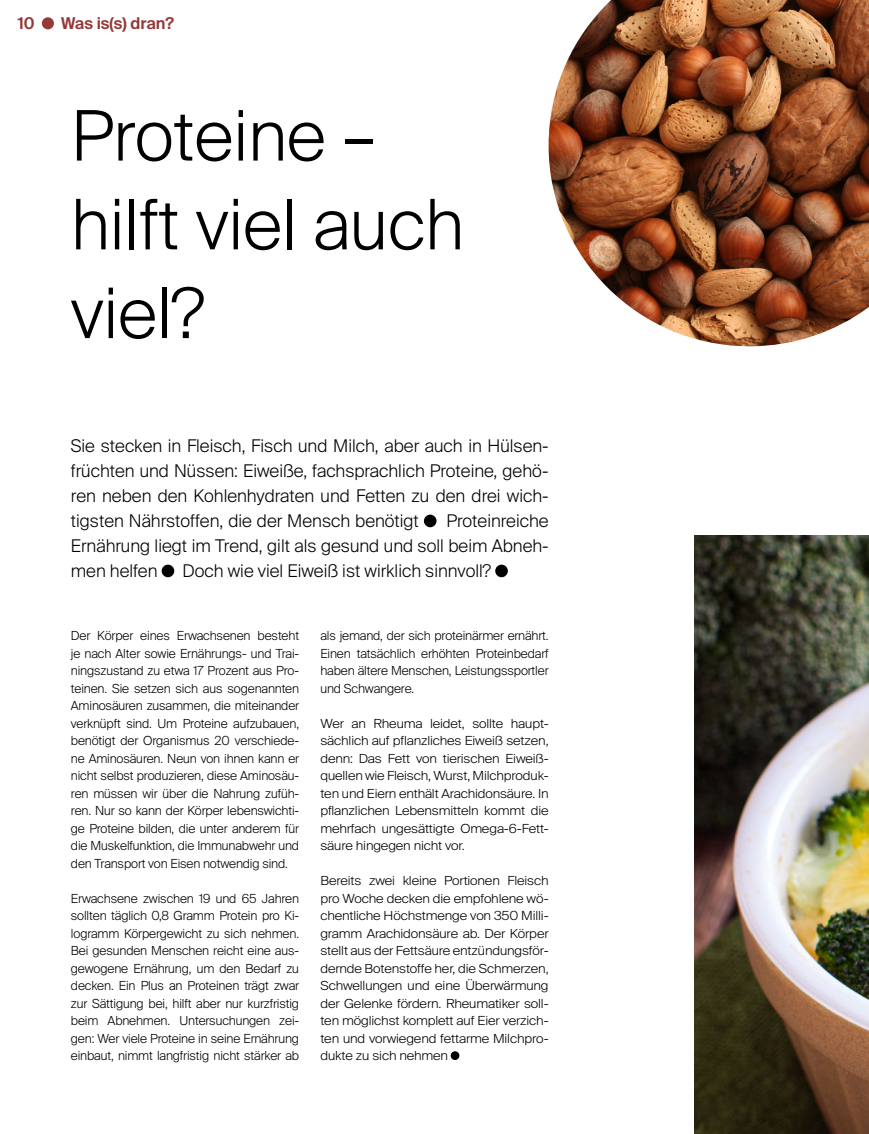
<style>
.page{position:relative;width:869px;height:1134px;background:#fff}
.page>*{position:absolute;margin:0;border:0;box-sizing:border-box;transform-origin:0 0}
.t1{font:300 69.62px/88.8px "Suisse Intl";color:#000}
.t2{font:300 17.5px/25px "Suisse Intl";color:#000;text-align:justify}
.t3{font:600 16.25px "Suisse Intl";color:#933937}
.t4{font:300 12.5px/17.5px "Suisse Intl";letter-spacing:-.01em;color:#000;text-align:justify}
.t5{font:300 12.5px/17.5px "Suisse Intl";letter-spacing:-.01em;color:#000;text-align:justify;scale:1.08 1}
</style>
<div class="page">
<img style="left:548px;top:0;width:320px;height:346px">
<img style="left:694px;top:536px;width:174px;height:598px">
<div style="left:423px;top:515px;width:13px;height:12px;background:#000;border-radius:50%"></div>
<div style="left:161px;top:565px;width:13px;height:12px;background:#000;border-radius:50%"></div>
<div style="left:495px;top:565px;width:12px;height:12px;background:#000;border-radius:50%"></div>
<div style="left:450px;top:1051px;width:9px;height:9px;background:#000;border-radius:50%"></div>
<div style="left:42px;top:17px;width:12px;height:12px;background:#933937;border-radius:50%"></div>
<h3 class="t3" style="left:18px;top:14px;width:18px">10</h3>
<h3 class="t3" style="left:61px;top:14px;width:114px">Was is(s) dran?</h3>
<h1 class="t1" style="left:71px;top:92px;width:394px">Proteine – hilft viel auch viel?</h1>
<h2 class="t2" style="left:71px;top:434px;width:479px">Sie stecken in Fleisch, Fisch und Milch, aber auch in Hülsen&shy;früchten und Nüssen: Eiweiße, fachsprachlich Proteine, gehö&shy;ren neben den Kohlenhydraten und Fetten zu den drei wich&shy;tigsten Nährstoffen, die der Mensch benötigt</h2>
<h2 class="t2" style="left:71px;top:509px;width:479px;text-indent:375px">Proteinreiche Ernährung liegt im Trend, gilt als gesund und soll beim Abneh&shy;men helfen</h2>
<h2 class="t2" style="left:182px;top:559px;width:310px">Doch wie viel Eiweiß ist wirklich sinnvoll?</h2>
<p class="t4" style="left:71px;top:627px;width:229px">Der Körper eines Erwachsenen besteht je nach Alter sowie Ernährungs- und Trai&shy;ningszustand zu etwa 17 Prozent aus Pro&shy;teinen. Sie setzen sich aus sogenannten Aminosäuren zusammen, die miteinander verknüpft sind. Um Proteine aufzubauen, benötigt der Organismus 20 verschiede&shy;ne Aminosäuren. Neun von ihnen kann er nicht selbst produzieren, diese Aminosäu&shy;ren müssen wir über die Nahrung zufüh&shy;ren. Nur so kann der Körper lebenswichti&shy;ge Proteine bilden, die unter anderem für die Muskelfunktion, die Immunabwehr und den Transport von Eisen notwendig sind.</p>
<p class="t4" style="left:71px;top:889px;width:229px">Erwachsene zwischen 19 und 65 Jahren sollten täglich 0,8 Gramm Protein pro Ki&shy;logramm Körpergewicht zu sich nehmen.<br>Bei gesunden Menschen reicht eine aus&shy;gewogene Ernährung, um den Bedarf zu decken. Ein Plus an Proteinen trägt zwar zur Sättigung bei, hilft aber nur kurzfristig beim Abnehmen. Untersuchungen zei&shy;gen: Wer viele Proteine in seine Ernährung einbaut, nimmt langfristig nicht stärker ab</p>
<p class="t4" style="left:320px;top:627px;width:229px">als jemand, der sich proteinärmer ernährt.<br>Einen tatsächlich erhöhten Proteinbedarf haben ältere Menschen, Leistungssportler und Schwangere.</p>
<p class="t5" style="left:320px;top:714px;width:213px">Wer an Rheuma leidet, sollte haupt&shy;sächlich auf pflanzliches Eiweiß setzen, denn: Das Fett von tierischen Eiweiß&shy;quellen wie Fleisch, Wurst, Milchproduk&shy;ten und Eiern enthält Arachidonsäure. In pflanzlichen Lebensmitteln kommt die mehrfach ungesättigte Omega-6-Fett&shy;säure hingegen nicht vor.</p>
<p class="t5" style="left:320px;top:872px;width:213px">Bereits zwei kleine Portionen Fleisch pro Woche decken die empfohlene wö&shy;chentliche Höchstmenge von 350 Milli&shy;gramm Arachidonsäure ab. Der Körper stellt aus der Fettsäure entzündungsför&shy;dernde Botenstoffe her, die Schmerzen, Schwellungen und eine Überwärmung der Gelenke fördern. Rheumatiker soll&shy;ten möglichst komplett auf Eier verzich&shy;ten und vorwiegend fettarme Milchpro&shy;dukte zu sich nehmen</p>
</div>
